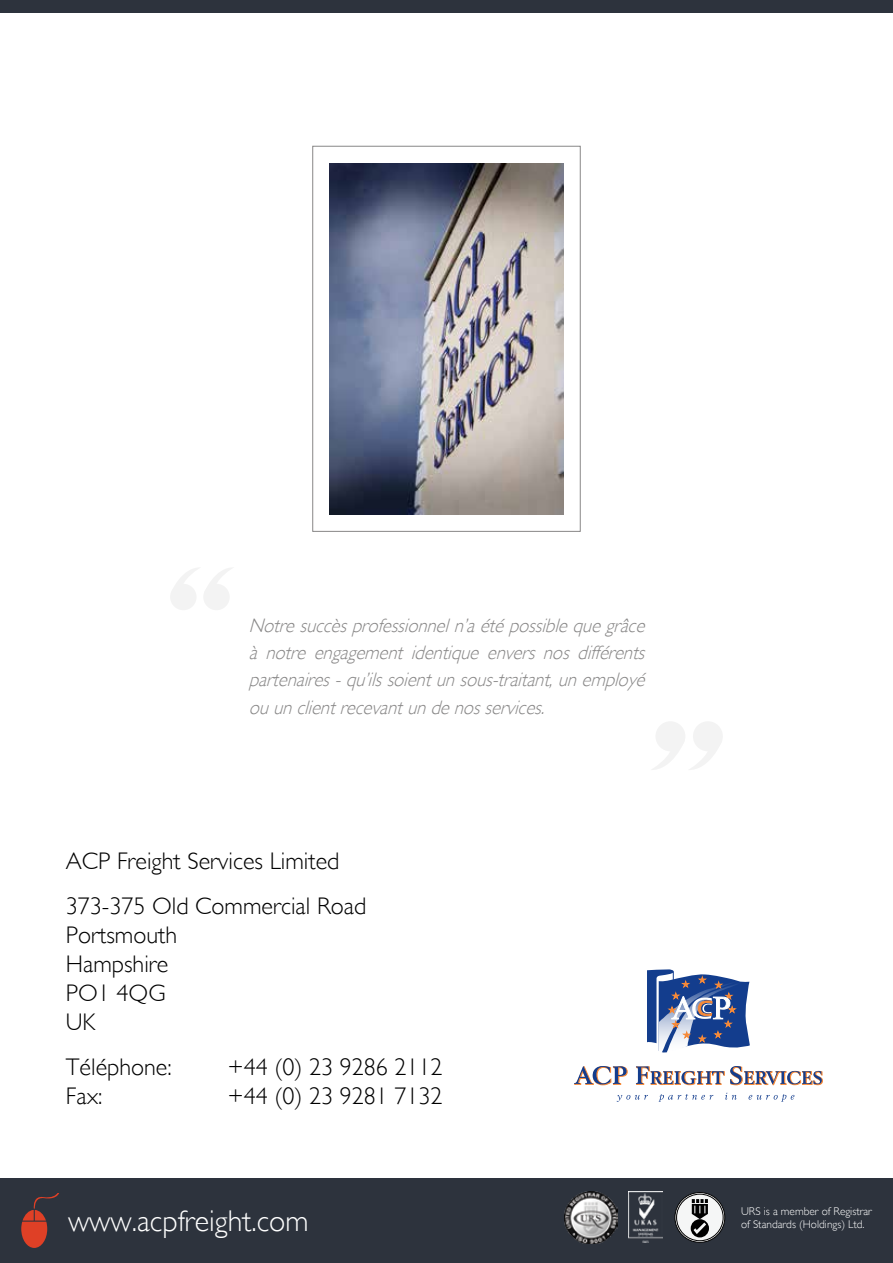
<style>
.page{position:relative;width:893px;height:1263px;background:#fff}
.page>*{position:absolute;margin:0;border:0;box-sizing:border-box;transform-origin:0 0}
.t1{font:300 30px "Gill Sans";color:#fff}
.t2{font:300 24px/28.8px "Gill Sans";color:#000}
.t3{font:italic 300 19.5px/27px "Gill Sans";color:#888787;text-align:justify;scale:.95 1}
.t4{font:300 11.25px/13.5px "Gill Sans";color:#fff}
</style>
<div class="page">
<div style="left:0;top:0;width:893px;height:13px;background:#2d333d"></div>
<div style="left:0;top:1178px;width:893px;height:85px;background:#2d333d"></div>
<svg style="left:21px;top:1193px;width:38px;height:55px"></svg>
<svg style="left:647px;top:969px;width:103px;height:84px"></svg>
<svg style="left:574px;top:1066px;width:53px;height:19px"></svg>
<svg style="left:636px;top:1066px;width:88px;height:19px"></svg>
<svg style="left:730px;top:1066px;width:93px;height:19px"></svg>
<svg style="left:617px;top:1095px;width:31px;height:7px"></svg>
<svg style="left:658px;top:1094px;width:55px;height:8px"></svg>
<svg style="left:725px;top:1093px;width:12px;height:6px"></svg>
<svg style="left:749px;top:1094px;width:45px;height:8px"></svg>
<div style="left:170px;top:584px;width:27px;height:26px;background:#f3f3f3;border-radius:50%"></div>
<div style="left:203px;top:584px;width:27px;height:26px;background:#f3f3f3;border-radius:50%"></div>
<svg style="left:174px;top:568px;width:58px;height:33px"></svg>
<div style="left:693px;top:721px;width:30px;height:30px;background:#f3f3f3;border-radius:50%"></div>
<div style="left:655px;top:721px;width:30px;height:30px;background:#f3f3f3;border-radius:50%"></div>
<svg style="left:652px;top:724px;width:67px;height:46px"></svg>
<img style="left:565px;top:1191px;width:52px;height:52px">
<img style="left:629px;top:1192px;width:33px;height:51px">
<svg style="left:675px;top:1192px;width:50px;height:50px"></svg>
<div style="left:675px;top:1192px;width:50px;height:51px;border:1px solid #000;border-radius:50%"></div>
<div style="left:677px;top:1194px;width:46px;height:47px;background:#f5f6f6;border-radius:50%"></div>
<div style="left:676px;top:1194px;width:47px;height:47px;border:1px solid #000;border-radius:50%"></div>
<svg style="left:691px;top:1199px;width:18px;height:38px"></svg>
<img style="left:330px;top:163px;width:233px;height:351px">
<p class="t3" style="left:249px;top:613px;width:424px">Notresuccèsprofessionneln’aétépossiblequegrâce à notre engagement identique envers nos différents partenaires-qu’ilssoientunsous-traitant,unemployé ouunclientrecevantundenosservices.</p>
<p class="t2" style="left:66px;top:838px;width:302px;line-height:45.8px">ACP Freight Services Limited<br>373-375 Old Commercial Road</p>
<p class="t2" style="left:66px;top:921px;width:113px">Portsmouth<br>Hampshire<br>PO1 4QG<br>UK</p>
<p class="t2" style="left:66px;top:1053px;width:107px">Téléphone:</p>
<p class="t2" style="left:228px;top:1053px;width:216px">+44 (0) 23 9286 2112</p>
<p class="t2" style="left:66px;top:1082px;width:38px">Fax:</p>
<p class="t2" style="left:228px;top:1082px;width:216px">+44 (0) 23 9281 7132</p>
<h1 class="t1" style="left:68px;top:1203px;width:242px">www.acpfreight.com</h1>
<p class="t4" style="left:741px;top:1204px;width:132px">URS is a member of Registrar of Standards (Holdings) Ltd.</p>
</div>
